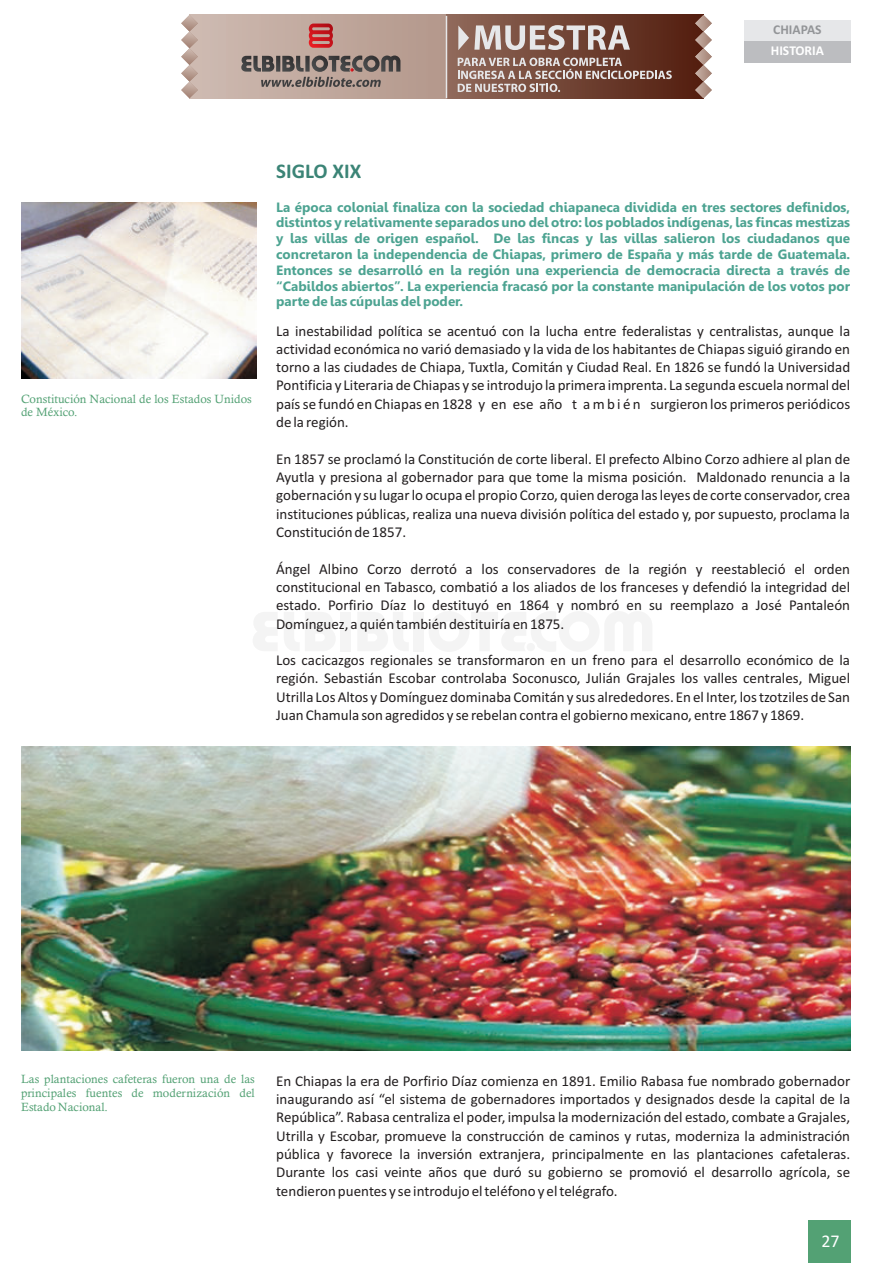
<style>
.page{position:relative;width:893px;height:1263px;background:#fff}
.page>*{position:absolute;margin:0;border:0;box-sizing:border-box;transform-origin:0 0}
.t1{font:700 21px "Calibri";color:#3b8476}
.t2{font:18px "Calibri";color:#fff}
.t3{font:15px/18.3px "Calibri";color:#231f20;text-align:justify}
.t4{font:700 13.5px/15.8px "Gisha";color:#4ca391;text-align:justify}
.t5{font:700 13.5px "Calibri";color:#fff}
.t6{font:700 13.5px "Calibri";color:#939598}
.t7{font:12px/13.8px "Calisto";color:#53a174}
</style>
<div class="page">
<div style="left:808px;top:1220px;width:42px;height:43px;background:#53a174"></div>
<img style="left:21px;top:202px;width:235px;height:176px">
<img style="left:21px;top:746px;width:829px;height:304px">
<div style="left:744px;top:20px;width:107px;height:22px;background:#e6e7e9"></div>
<div style="left:744px;top:41px;width:107px;height:22px;background:#bcbdc0"></div>
<svg style="left:198px;top:15px;width:248px;height:83px;background:#c0a89d"></svg>
<svg style="left:253px;top:612px;width:24px;height:39px"></svg>
<svg style="left:284px;top:612px;width:51px;height:39px"></svg>
<div style="left:340px;top:612px;width:11px;height:39px;background:#f4f4f4"></div>
<svg style="left:358px;top:612px;width:50px;height:39px"></svg>
<div style="left:413px;top:612px;width:11px;height:39px;background:#f4f4f4"></div>
<svg style="left:429px;top:612px;width:223px;height:39px"></svg>
<div style="left:446px;top:15px;width:257px;height:83px;background:linear-gradient(to right,#916b5c,#521d0e)"></div>
<svg style="left:181px;top:15px;width:17px;height:83px"></svg>
<svg style="left:695px;top:15px;width:17px;height:83px"></svg>
<svg style="left:309px;top:24px;width:24px;height:24px"></svg>
<svg style="left:240px;top:56px;width:160px;height:31px;background:#8b7c76"></svg>
<svg style="left:458px;top:58px;width:214px;height:34px;background:#8f6e63"></svg>
<svg style="left:458px;top:25px;width:172px;height:25px;background:#ad9790"></svg>
<hr style="left:446px;top:16px;width:1px;height:82px;background:#e6e7e9">
<p class="t6" style="left:773px;top:24px;width:50px">CHIAPAS</p>
<p class="t5" style="left:771px;top:45px;width:55px">HISTORIA</p>
<p class="t7" style="left:21px;top:393px;width:232px">Constitución Nacional de los Estados Unidos de México.</p>
<h1 class="t1" style="left:276px;top:162px;width:87px">SIGLO XIX</h1>
<p class="t4" style="left:276px;top:200px;width:576px">La época colonial finaliza con la sociedad chiapaneca dividida en tres sectores definidos, distintos y relativamente separados uno del otro: los poblados indígenas, las fincas mestizas y las villas de origen español. De las fincas y las villas salieron los ciudadanos que concretaron la independencia de Chiapas, primero de España y más tarde de Guatemala.<br>Entonces se desarrolló en la región una experiencia de democracia directa a través de “Cabildos abiertos”. La experiencia fracasó por la constante manipulación de los votos por parte de las cúpulas del poder.</p>
<p class="t3" style="left:276px;top:323px;width:576px">La inestabilidad política se acentuó con la lucha entre federalistas y centralistas, aunque la actividad económica no varió demasiado y la vida de los habitantes de Chiapas siguió girando en torno a las ciudades de Chiapa, Tuxtla, Comitán y Ciudad Real. En 1826 se fundó la Universidad Pontificia y Literaria de Chiapas y se introdujo la primera imprenta. La segunda escuela normal del país se fundó en Chiapas en 1828 y en ese año t a m b i é n surgieron los primeros periódicos de la región.</p>
<p class="t3" style="left:276px;top:451px;width:576px">En 1857 se proclamó la Constitución de corte liberal. El prefecto Albino Corzo adhiere al plan de Ayutla y presiona al gobernador para que tome la misma posición. Maldonado renuncia a la gobernación y su lugar lo ocupa el propio Corzo, quien deroga las leyes de corte conservador, crea instituciones públicas, realiza una nueva división política del estado y, por supuesto, proclama la Constitución de 1857.</p>
<p class="t3" style="left:276px;top:561px;width:576px">Ángel Albino Corzo derrotó a los conservadores de la región y reestableció el orden constitucional en Tabasco, combatió a los aliados de los franceses y defendió la integridad del estado. Porfirio Díaz lo destituyó en 1864 y nombró en su reemplazo a José Pantaleón Domínguez, a quién también destituiría en 1875.</p>
<p class="t3" style="left:276px;top:652px;width:576px">Los cacicazgos regionales se transformaron en un freno para el desarrollo económico de la región. Sebastián Escobar controlaba Soconusco, Julián Grajales los valles centrales, Miguel Utrilla Los Altos y Domínguez dominaba Comitán y sus alrededores. En el Inter, los tzotziles de San Juan Chamula son agredidos y se rebelan contra el gobierno mexicano, entre 1867 y 1869.</p>
<p class="t7" style="left:21px;top:1073px;width:235px;text-align:justify">Las plantaciones cafeteras fueron una de las principales fuentes de modernización del Estado Nacional.</p>
<p class="t3" style="left:276px;top:1073px;width:576px">En Chiapas la era de Porfirio Díaz comienza en 1891. Emilio Rabasa fue nombrado gobernador inaugurando así “el sistema de gobernadores importados y designados desde la capital de la República”. Rabasa centraliza el poder, impulsa la modernización del estado, combate a Grajales, Utrilla y Escobar, promueve la construcción de caminos y rutas, moderniza la administración pública y favorece la inversión extranjera, principalmente en las plantaciones cafetaleras.<br>Durante los casi veinte años que duró su gobierno se promovió el desarrollo agrícola, se tendieron puentes y se introdujo el teléfono y el telégrafo.</p>
<p class="t2" style="left:821px;top:1234px;width:20px">27</p>
</div>
